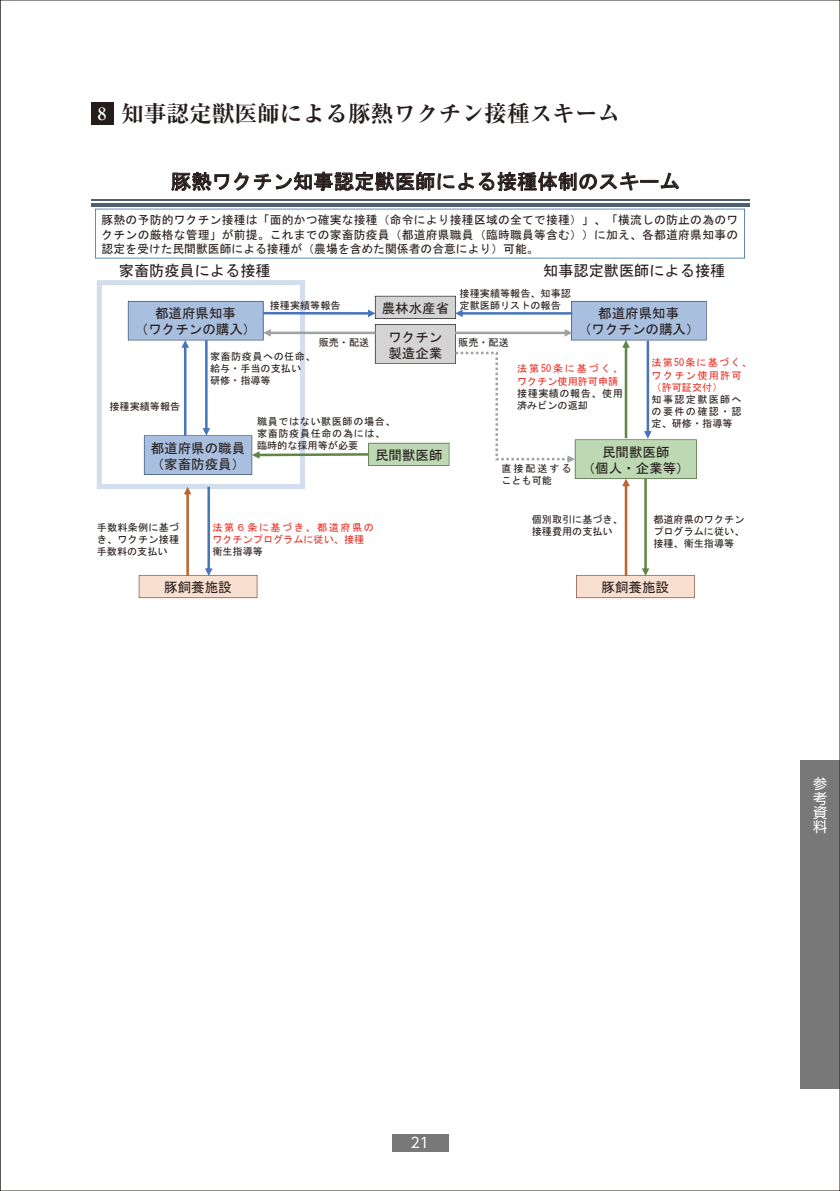
<style>
.page{position:relative;width:840px;height:1191px;background:#fff}
.page>*{position:absolute;margin:0;border:0;box-sizing:border-box;transform-origin:0 0}
.t1{font:700 expanded 22.6px "Ryumin Pro";color:#251c1c}
.t2{font:20.2px "MS Gothic";letter-spacing:.005em;color:#261d1c}
.t3{font:15.2px "MS Gothic";color:#261d1c}
.t4{font:14.2px/14.2px "UD Shin Go Pr 6";color:#fff;text-align:justify}
.t5{font:13.4px/16.2px "MS Gothic";color:#261d1c;text-align:center}
.t6{font:11.8px/14.2px "MS Gothic";color:#261d1c;text-align:justify}
.t7{font:10.2px/12.2px "MS Gothic";color:#261d1c}
.t8{font:10.2px/12.2px "MS Gothic";color:#e93026}
.t9{font:10.2px/12.2px "MS Gothic";letter-spacing:.055em;color:#261d1c}
.t10{font:10.2px/12.2px "MS Gothic";letter-spacing:.11em;color:#e93026}
.t11{font:10.2px/12.2px "MS Gothic";letter-spacing:.05em;color:#261d1c}
.t12{font:10.2px/12.2px "MS Gothic";letter-spacing:.185em;color:#261d1c}
.s1{font-family:"Ryumin Pr 6";font-stretch:normal;font-size:17px;color:#fff}
</style>
<div class="page">
<div style="left:391px;top:1134px;width:57px;height:17px;background:#787879"></div>
<div style="left:799px;top:760px;width:40px;height:329px;background:#787879"></div>
<div style="left:91px;top:102px;width:22px;height:23px;background:#251c1c"></div>
<svg style="left:97px;top:280px;width:208px;height:209px"></svg>
<svg style="left:95px;top:209px;width:649px;height:49px"></svg>
<hr style="left:91px;top:199px;width:657px;height:1px;background:#4f6070">
<hr style="left:91px;top:203px;width:657px;height:4px;background:#4f6070">
<svg style="left:128px;top:296px;width:578px;height:302px"></svg>
<h1 class="t1" style="left:98px;top:96px;width:524px"><span class="s1">8</span> 知事認定獣医師による豚熱ワクチン接種スキーム</h1>
<h2 class="t2" style="left:171px;top:171px;width:510px">豚熱ワクチン知事認定獣医師による接種体制のスキーム</h2>
<p class="t6" style="left:102px;top:213px;width:637px">豚熱の予防的ワクチン接種は「面的かつ確実な接種（命令により接種区域の全てで接種）」、「横流しの防止の為のワクチンの厳格な管理」が前提。これまでの家畜防疫員（都道府県職員（臨時職員等含む））に加え、各都道府県知事の認定を受けた民間獣医師による接種が（農場を含めた関係者の合意により）可能。</p>
<h3 class="t3" style="left:119px;top:263px;width:153px">家畜防疫員による接種</h3>
<h3 class="t3" style="left:543px;top:263px;width:184px">知事認定獣医師による接種</h3>
<h3 class="t5" style="left:135px;top:305px;width:123px">都道府県知事<br>（ワクチンの購入）</h3>
<h3 class="t5" style="left:577px;top:305px;width:123px">都道府県知事<br>（ワクチンの購入）</h3>
<p class="t7" style="left:459px;top:287px;width:113px">接種実績等報告、知事認定獣医師リストの報告</p>
<p class="t7" style="left:270px;top:299px;width:72px">接種実績等報告</p>
<h3 class="t5" style="left:381px;top:300px;width:69px">農林水産省</h3>
<h3 class="t5" style="left:388px;top:328px;width:55px;text-align:left">ワクチン製造企業</h3>
<p class="t7" style="left:318px;top:336px;width:52px">販売・配送</p>
<p class="t7" style="left:458px;top:336px;width:52px">販売・配送</p>
<p class="t7" style="left:210px;top:350px;width:107px">家畜防疫員への任命、給与・手当の支払い<br>研修・指導等</p>
<p class="t10" style="left:651px;top:357px;width:102px">法第50条に基づく、ワクチン使用許可（許可証交付）</p>
<p class="t7" style="left:651px;top:393px;width:92px;text-align:justify">知事認定獣医師への要件の確認・認定、研修・指導等</p>
<p class="t8" style="left:516px;top:362px;width:107px">法第50条に基づく、ワクチン使用許可申請</p>
<p class="t11" style="left:516px;top:387px;width:107px">接種実績の報告、使用済みビンの返却</p>
<p class="t7" style="left:109px;top:400px;width:72px">接種実績等報告</p>
<p class="t9" style="left:257px;top:415px;width:140px">職員ではない獣医師の場合、家畜防疫員任命の為には、臨時的な採用等が必要</p>
<h3 class="t5" style="left:151px;top:439px;width:96px;text-align:left">都道府県の職員（家畜防疫員）</h3>
<h3 class="t5" style="left:581px;top:444px;width:109px">民間獣医師<br>（個人・企業等）</h3>
<h3 class="t5" style="left:375px;top:447px;width:69px">民間獣医師</h3>
<p class="t12" style="left:501px;top:462px;width:72px">直接配送することも可能</p>
<p class="t7" style="left:97px;top:521px;width:84px;text-align:justify">手数料条例に基づき、ワクチン接種手数料の支払い</p>
<p class="t8" style="left:212px;top:521px;width:163px">法第６条に基づき、都道府県のワクチンプログラムに従い、接種</p>
<p class="t7" style="left:212px;top:545px;width:52px">衛生指導等</p>
<h3 class="t5" style="left:164px;top:579px;width:69px">豚飼養施設</h3>
<p class="t7" style="left:531px;top:513px;width:93px">個別取引に基づき、接種費用の支払い</p>
<p class="t7" style="left:653px;top:513px;width:93px;text-align:justify">都道府県のワクチンプログラムに従い、接種、衛生指導等</p>
<h3 class="t5" style="left:601px;top:579px;width:69px">豚飼養施設</h3>
<h3 class="t4" style="left:812px;top:776px;width:15px">参考資料</h3>
<h3 class="t4" style="left:410px;top:1135px;width:20px">21</h3>
</div>
